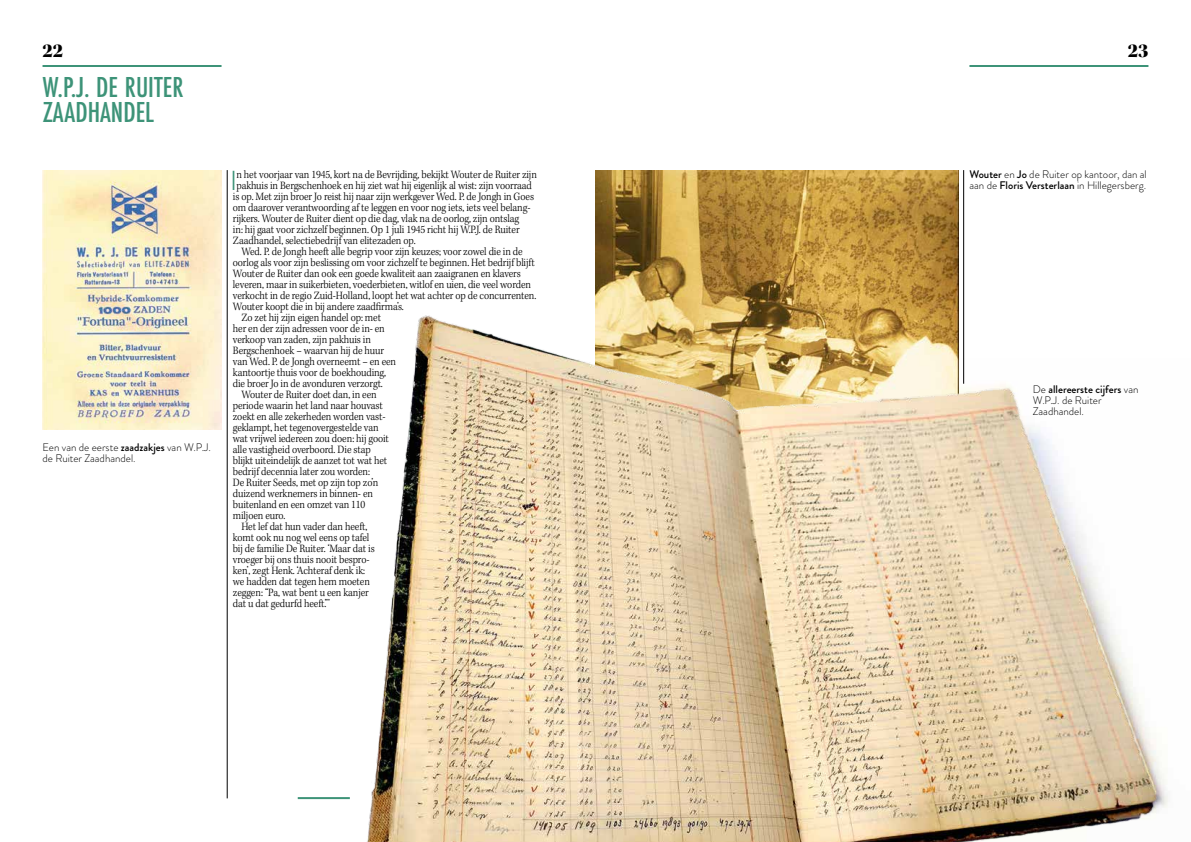
<style>
.page{position:relative;width:1191px;height:842px;background:#fff}
.page>*{position:absolute;margin:0;border:0;box-sizing:border-box;transform-origin:0 0}
.t1{font:500 30px/25px "Futura PT Cond";color:#3d9378}
.t2{font:300 condensed 26.9px "Futura BT";color:#3d9378;scale:.9 1}
.t3{font:20px "Kepler Std Black Disp";color:#000}
.t4{font:300 11.5px "Kepler Std";letter-spacing:-.01em;color:#000;scale:.9 1}
.t5{font:300 11px/11px "Brandon Grotesque";color:#000}
.s1{font-weight:500}
</style>
<div class="page">
<hr style="left:227px;top:170px;width:1px;height:628px;background:#000">
<hr style="left:43px;top:65px;width:178px;height:2px;background:#3d9378">
<hr style="left:969px;top:65px;width:179px;height:2px;background:#3d9378">
<img style="left:43px;top:170px;width:178px;height:259px">
<img style="left:595px;top:170px;width:363px;height:141px">
<img style="left:367px;top:311px;width:796px;height:531px">
<hr style="left:298px;top:797px;width:52px;height:2px;background:#3d9378">
<hr style="left:963px;top:170px;width:1px;height:214px;background:#000">
<h3 class="t3" style="left:43px;top:39px;width:22px">22</h3>
<h3 class="t3" style="left:1127px;top:39px;width:22px">23</h3>
<h1 class="t1" style="left:43px;top:74px;width:142px">W.P.J. DE RUITER<br>ZAADHANDEL</h1>
<p class="t5" style="left:43px;top:442px;width:170px">Een van de eerste <span class="s1">zaadzakjes</span> van W.P.J. de Ruiter Zaadhandel.</p>
<h2 class="t2" style="left:231px;top:164px;width:7px">I</h2>
<p class="t4" style="left:236px;top:168px;width:335px">n het voorjaar van 1945, kort na de Bevrijding, bekijkt Wouter de Ruiter zijn</p>
<p class="t4" style="left:236px;top:179px;width:330px">pakhuis in Bergschenhoek en hij ziet wat hij eigenlijk al wist: zijn voorraad</p>
<p class="t4" style="left:233px;top:190px;width:336px">is op. Met zijn broer Jo reist hij naar zijn werkgever Wed. P. de Jongh in Goes</p>
<p class="t4" style="left:233px;top:201px;width:332px">om daarover verantwoording af te leggen en voor nog iets, iets veel belang-</p>
<p class="t4" style="left:233px;top:212px;width:320px">rijkers. Wouter de Ruiter dient op die dag, vlak na de oorlog, zijn ontslag</p>
<p class="t4" style="left:233px;top:223px;width:320px">in: hij gaat voor zichzelf beginnen. Op 1 juli 1945 richt hij W.P.J. de Ruiter</p>
<p class="t4" style="left:233px;top:234px;width:204px">Zaadhandel, selectiebedrijf van elitezaden op.</p>
<p class="t4" style="left:241px;top:245px;width:314px">Wed. P. de Jongh heeft alle begrip voor zijn keuzes; voor zowel die in de</p>
<p class="t4" style="left:233px;top:256px;width:337px">oorlog als voor zijn beslissing om voor zichzelf te beginnen. Het bedrijf blijft</p>
<p class="t4" style="left:233px;top:267px;width:321px">Wouter de Ruiter dan ook een goede kwaliteit aan zaaigranen en klavers</p>
<p class="t4" style="left:233px;top:278px;width:333px">leveren, maar in suikerbieten, voederbieten, witlof en uien, die veel worden</p>
<p class="t4" style="left:233px;top:289px;width:339px">verkocht in de regio Zuid-Holland, loopt het wat achter op de concurrenten.</p>
<p class="t4" style="left:233px;top:300px;width:191px">Wouter koopt die in bij andere zaadfirma’s.</p>
<p class="t4" style="left:241px;top:311px;width:157px">Zo zet hij zijn eigen handel op: met</p>
<p class="t4" style="left:233px;top:322px;width:170px">her en der zijn adressen voor de in- en</p>
<p class="t4" style="left:233px;top:333px;width:155px">verkoop van zaden, zijn pakhuis in</p>
<p class="t4" style="left:233px;top:344px;width:169px">Bergschenhoek – waarvan hij de huur</p>
<p class="t4" style="left:233px;top:355px;width:183px">van Wed. P. de Jongh overneemt – en een</p>
<p class="t4" style="left:233px;top:366px;width:172px">kantoortje thuis voor de boekhouding,</p>
<p class="t4" style="left:233px;top:377px;width:168px">die broer Jo in de avonduren verzorgt.</p>
<p class="t4" style="left:241px;top:388px;width:152px">Wouter de Ruiter doet dan, in een</p>
<p class="t4" style="left:233px;top:399px;width:168px">periode waarin het land naar houvast</p>
<p class="t4" style="left:233px;top:410px;width:171px">zoekt en alle zekerheden worden vast-</p>
<p class="t4" style="left:233px;top:421px;width:163px">geklampt, het tegenovergestelde van</p>
<p class="t4" style="left:233px;top:432px;width:175px">wat vrijwel iedereen zou doen: hij gooit</p>
<p class="t4" style="left:233px;top:443px;width:155px">alle vastigheid overboord. Die stap</p>
<p class="t4" style="left:233px;top:454px;width:173px">blijkt uiteindelijk de aanzet tot wat het</p>
<p class="t4" style="left:233px;top:465px;width:154px">bedrijf decennia later zou worden:</p>
<p class="t4" style="left:233px;top:476px;width:163px">De Ruiter Seeds, met op zijn top zo’n</p>
<p class="t4" style="left:233px;top:487px;width:157px">duizend werknemers in binnen- en</p>
<p class="t4" style="left:233px;top:498px;width:149px">buitenland en een omzet van 110</p>
<p class="t4" style="left:233px;top:509px;width:60px">miljoen euro.</p>
<p class="t4" style="left:241px;top:520px;width:141px">Het lef dat hun vader dan heeft,</p>
<p class="t4" style="left:233px;top:531px;width:153px">komt ook nu nog wel eens op tafel</p>
<p class="t4" style="left:233px;top:542px;width:159px">bij de familie De Ruiter. ‘Maar dat is</p>
<p class="t4" style="left:233px;top:553px;width:153px">vroeger bij ons thuis nooit bespro-</p>
<p class="t4" style="left:233px;top:564px;width:148px">ken’, zegt Henk. ‘Achteraf denk ik:</p>
<p class="t4" style="left:233px;top:575px;width:154px">we hadden dat tegen hem moeten</p>
<p class="t4" style="left:233px;top:586px;width:152px">zeggen: “Pa, wat bent u een kanjer</p>
<p class="t4" style="left:233px;top:597px;width:109px">dat u dat gedurfd heeft.”’</p>
<p class="t5" style="left:969px;top:169px;width:179px"><span class="s1">Wouter</span> en <span class="s1">Jo</span> de Ruiter op kantoor, dan al aan de <span class="s1">Floris Versterlaan</span> in Hillegersberg.</p>
<p class="t5" style="left:1033px;top:384px;width:107px">De <span class="s1">allereerste cijfers</span> van<br>W.P.J. de Ruiter<br>Zaadhandel.</p>
</div>
